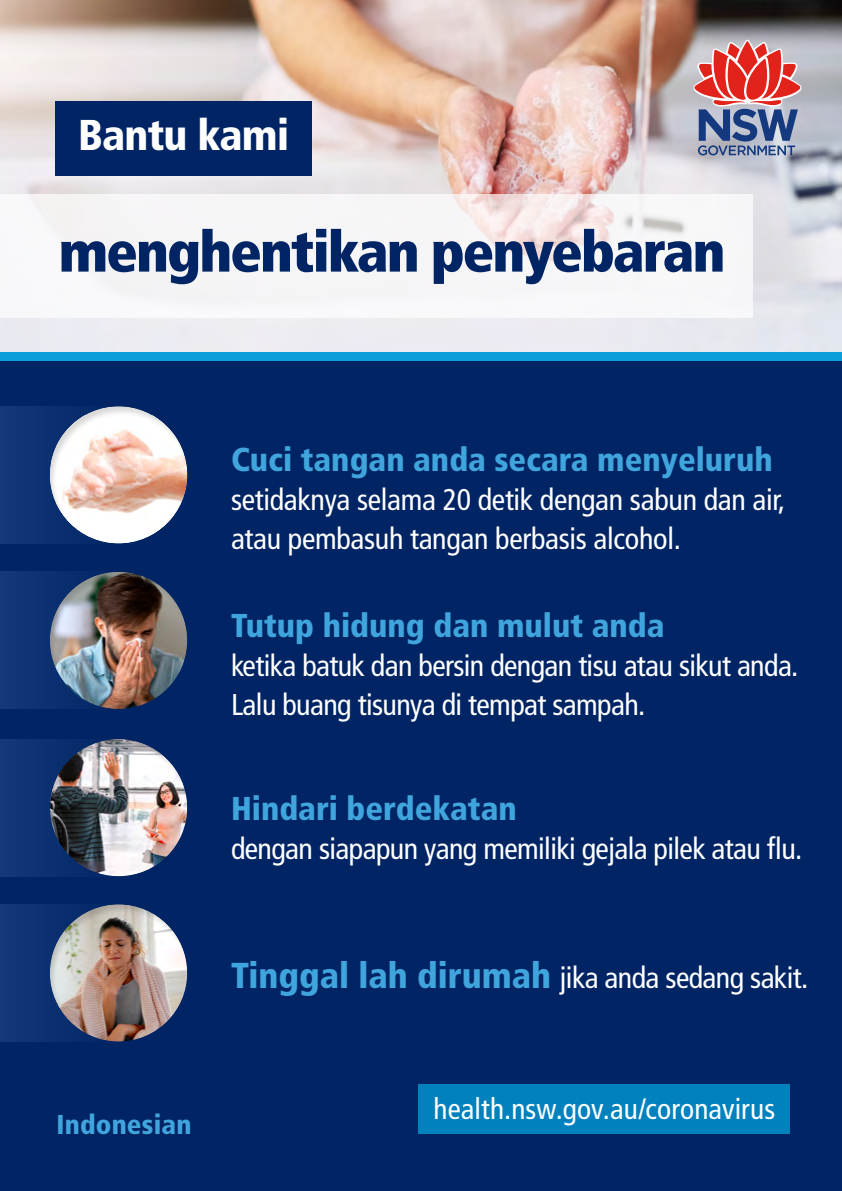
<style>
.page{position:relative;width:842px;height:1191px;background:#012564}
.page>*{position:absolute;margin:0;border:0;box-sizing:border-box;transform-origin:0 0}
.t1{font:900 condensed 57px "Frutiger LT Std";letter-spacing:-.03em;color:#012564}
.t2{font:900 condensed 43.1px "Frutiger LT Std";letter-spacing:-.02em;color:#fff}
.t3{font:900 condensed 33px "Frutiger LT Std";color:#40a5dd}
.t4{font:condensed 30px/39px "Frutiger LT Std";letter-spacing:-.02em;color:#fff}
.t5{font:condensed 29.3px "Frutiger LT Std";letter-spacing:.005em;color:#fff}
.t6{font:900 condensed 27.3px "Frutiger LT Std";letter-spacing:.005em;color:#40a5dd}
.s1{font-weight:900;font-size:36px;color:#40a5dd}
</style>
<div class="page">
<img style="left:0;top:0;width:842px;height:351px">
<div style="left:0;top:351px;width:842px;height:9px;background:#0c9eda"></div>
<svg style="left:693px;top:40px;width:108px;height:115px;background:#b17f8d"></svg>
<div style="left:418px;top:1084px;width:372px;height:50px;background:#0182be"></div>
<div style="left:0;top:406px;width:119px;height:137px;background:#153b7d"></div>
<div style="left:0;top:572px;width:119px;height:137px;background:#153b7d"></div>
<div style="left:0;top:739px;width:119px;height:137px;background:#153b7d"></div>
<div style="left:0;top:904px;width:119px;height:137px;background:#153b7d"></div>
<div style="left:41px;top:564px;width:156px;height:146px;background:#000;opacity:.15"></div>
<div style="left:41px;top:896px;width:156px;height:146px;background:#000;opacity:.15"></div>
<div style="left:41px;top:398px;width:156px;height:146px;background:#000;opacity:.15"></div>
<div style="left:41px;top:731px;width:156px;height:146px;background:#000;opacity:.15"></div>
<svg style="left:0;top:194px;width:753px;height:124px;background:#f6f4f5"></svg>
<div style="left:55px;top:101px;width:257px;height:74px;background:#012564"></div>
<h2 class="t2" style="left:78px;top:109px;width:213px">Bantu kami</h2>
<h1 class="t1" style="left:59px;top:217px;width:668px">menghentikan penyebaran</h1>
<p class="t3" style="left:231px;top:440px;width:543px">Cuci tangan anda secara menyeluruh</p>
<p class="t4" style="left:231px;top:480px;width:556px">setidaknya selama 20 detik dengan sabun dan air, atau pembasuh tangan berbasis alcohol.</p>
<p class="t3" style="left:231px;top:605px;width:435px">Tutup hidung dan mulut anda</p>
<p class="t4" style="left:231px;top:646px;width:569px">ketika batuk dan bersin dengan tisu atau sikut anda.<br>Lalu buang tisunya di tempat sampah.</p>
<p class="t3" style="left:231px;top:789px;width:287px">Hindari berdekatan</p>
<p class="t4" style="left:231px;top:829px;width:573px">dengan siapapun yang memiliki gejala pilek atau flu.</p>
<p class="t6" style="left:56px;top:1108px;width:137px">Indonesian</p>
<p class="t4" style="left:231px;top:958px;width:579px"><span class="s1">Tinggal lah dirumah</span> jika anda sedang sakit.</p>
<p class="t5" style="left:434px;top:1091px;width:343px">health.nsw.gov.au/coronavirus</p>
</div>
